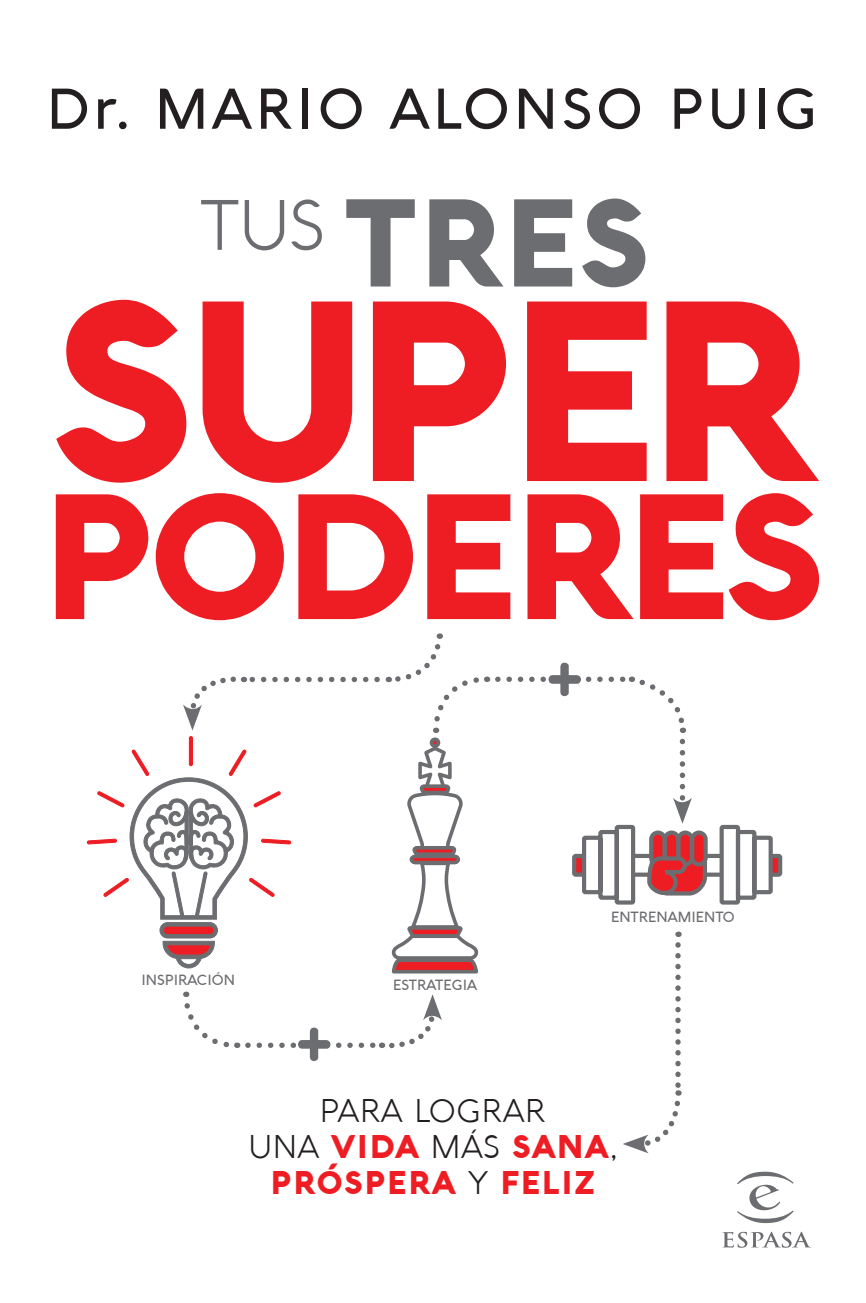
<style>
.page{position:relative;width:866px;height:1303px;background:#fff}
.page>*{position:absolute;margin:0;border:0;box-sizing:border-box;transform-origin:0 0}
.t1{font:900 174px "Aquawax";letter-spacing:-.05em;color:#ee1d23}
.t2{font:500 56px "Aquawax";letter-spacing:.08em;color:#231f20}
.t3{font:900 32px/36px "Aquawax";letter-spacing:.04em;color:#ee1d23;text-align:center}
.t4{font:500 14.4px "Aquawax";color:#6c6d70}
.s1{font-weight:300;color:#231f20}
</style>
<div class="page">
<div style="left:189px;top:736px;width:4px;height:30px;border:1px solid #ee1d23;border-radius:2px"></div>
<svg style="left:86px;top:748px;width:205px;height:221px"></svg>
<div style="left:431px;top:739px;width:7px;height:7px;background:#ee1d23;border-radius:50%"></div>
<div style="left:429px;top:737px;width:11px;height:11px;border:4px solid #6c6d70;border-radius:50%"></div>
<svg style="left:391px;top:744px;width:88px;height:230px"></svg>
<svg style="left:742px;top:528px;width:27px;height:27px"></svg>
<svg style="left:631px;top:676px;width:55px;height:57px"></svg>
<svg style="left:572px;top:741px;width:211px;height:164px"></svg>
<svg style="left:623px;top:945px;width:59px;height:208px"></svg>
<svg style="left:183px;top:991px;width:55px;height:57px"></svg>
<svg style="left:388px;top:633px;width:99px;height:100px"></svg>
<svg style="left:183px;top:676px;width:194px;height:54px"></svg>
<svg style="left:248px;top:994px;width:194px;height:67px"></svg>
<svg style="left:497px;top:662px;width:128px;height:34px"></svg>
<svg style="left:56px;top:300px;width:130px;height:183px"></svg>
<svg style="left:202px;top:301px;width:150px;height:182px"></svg>
<svg style="left:373px;top:301px;width:133px;height:180px"></svg>
<svg style="left:527px;top:301px;width:119px;height:180px"></svg>
<svg style="left:666px;top:301px;width:152px;height:180px"></svg>
<svg style="left:346px;top:198px;width:299px;height:89px"></svg>
<svg style="left:201px;top:199px;width:121px;height:51px"></svg>
<svg style="left:737px;top:1171px;width:56px;height:52px"></svg>
<svg style="left:722px;top:1231px;width:88px;height:16px"></svg>
<h2 class="t2" style="left:47px;top:76px;width:770px">Dr. MARIO ALONSO PUIG</h2>
<h1 class="t1" style="left:38px;top:438px;width:788px">PODERES</h1>
<p class="t4" style="left:141px;top:972px;width:95px">INSPIRACIÓN</p>
<p class="t4" style="left:393px;top:976px;width:85px">ESTRATEGIA</p>
<p class="t4" style="left:610px;top:908px;width:125px">ENTRENAMIENTO</p>
<p class="t3" style="left:249px;top:1091px;width:369px"><span class="s1">PARA LOGRAR<br>UNA</span> VIDA <span class="s1">MÁS</span> SANA<span class="s1">,<br></span>PRÓSPERA <span class="s1">Y</span> FELIZ</p>
</div>
